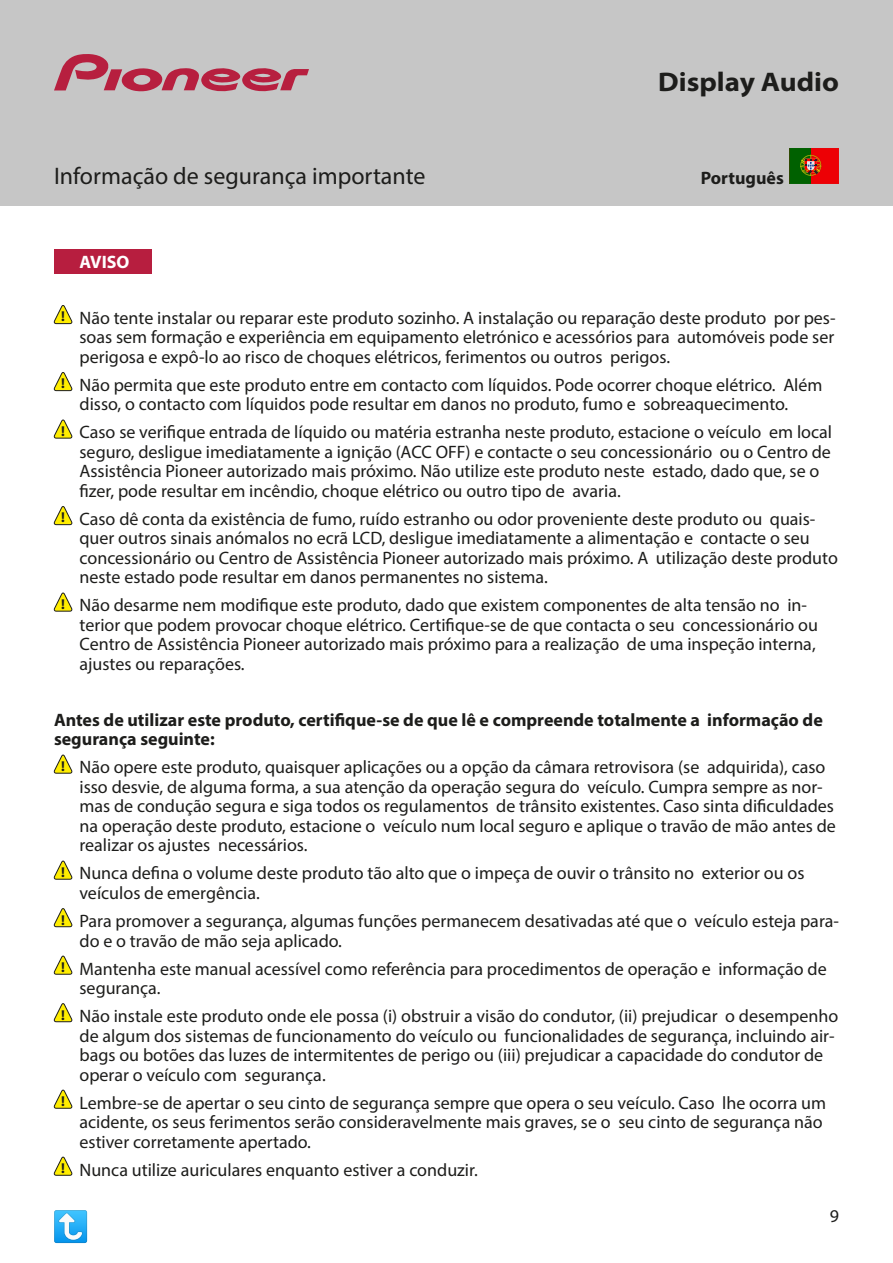
<style>
.page{position:relative;width:893px;height:1263px;background:#fff}
.page>*{position:absolute;margin:0;border:0;box-sizing:border-box;transform-origin:0 0}
.t1{font:700 semi-expanded 27px "Myriad Pro";color:#1d1d1b}
.t2{font:24px "Myriad Pro";color:#1d1d1b}
.t3{font:18px/19.5px "Myriad Pro";color:#1d1d1b}
.t4{font:700 18px/19.5px "Myriad Pro";color:#1d1d1b}
.t5{font:700 18px "Myriad Pro";color:#fff}
.t6{font:700 14.25px "Myriad Pro";color:#1d1d1b}
</style>
<div class="page">
<div style="left:0;top:0;width:893px;height:205px;background:#c6c6c6"></div>
<div style="left:54px;top:249px;width:98px;height:24px;background:#b71e3f"></div>
<svg style="left:54px;top:54px;width:255px;height:37px"></svg>
<svg style="left:53px;top:305px;width:19px;height:19px"></svg>
<svg style="left:53px;top:372px;width:19px;height:19px"></svg>
<svg style="left:53px;top:420px;width:19px;height:19px"></svg>
<svg style="left:53px;top:506px;width:19px;height:19px"></svg>
<svg style="left:53px;top:593px;width:19px;height:19px"></svg>
<svg style="left:53px;top:755px;width:19px;height:19px"></svg>
<svg style="left:53px;top:861px;width:19px;height:19px"></svg>
<svg style="left:53px;top:908px;width:19px;height:19px"></svg>
<svg style="left:53px;top:956px;width:19px;height:19px"></svg>
<svg style="left:53px;top:1003px;width:19px;height:19px"></svg>
<svg style="left:53px;top:1090px;width:19px;height:19px"></svg>
<svg style="left:53px;top:1157px;width:19px;height:19px"></svg>
<svg style="left:789px;top:148px;width:50px;height:36px;background:#8e340c"></svg>
<svg style="left:54px;top:1210px;width:33px;height:33px"></svg>
<p class="t2" style="left:54px;top:161px;width:373px">Informação de segurança importante</p>
<p class="t5" style="left:80px;top:250px;width:51px">AVISO</p>
<p class="t1" style="left:658px;top:64px;width:182px">Display Audio</p>
<p class="t4" style="left:701px;top:167px;width:85px">Português</p>
<p class="t6" style="left:61px;top:307px;width:5px">!</p>
<p class="t3" style="left:80px;top:308px;width:758px;text-align:justify">Não tente instalar ou reparar este produto sozinho. A instalação ou reparação deste produto por pes&shy;soas sem formação e experiência em equipamento eletrónico e acessórios para automóveis pode ser perigosa e expô-lo ao risco de choques elétricos, ferimentos ou outros perigos.</p>
<p class="t6" style="left:61px;top:374px;width:5px">!</p>
<p class="t3" style="left:80px;top:375px;width:745px">Não permita que este produto entre em contacto com líquidos. Pode ocorrer choque elétrico. Além disso, o contacto com líquidos pode resultar em danos no produto, fumo e sobreaquecimento.</p>
<p class="t6" style="left:61px;top:422px;width:5px">!</p>
<p class="t3" style="left:80px;top:422px;width:754px">Caso se verifique entrada de líquido ou matéria estranha neste produto, estacione o veículo em local seguro, desligue imediatamente a ignição (ACC OFF) e contacte o seu concessionário ou o Centro de Assistência Pioneer autorizado mais próximo. Não utilize este produto neste estado, dado que, se o fizer, pode resultar em incêndio, choque elétrico ou outro tipo de avaria.</p>
<p class="t6" style="left:61px;top:508px;width:5px">!</p>
<p class="t3" style="left:80px;top:509px;width:760px">Caso dê conta da existência de fumo, ruído estranho ou odor proveniente deste produto ou quais&shy;quer outros sinais anómalos no ecrã LCD, desligue imediatamente a alimentação e contacte o seu concessionário ou Centro de Assistência Pioneer autorizado mais próximo. A utilização deste produto neste estado pode resultar em danos permanentes no sistema.</p>
<p class="t6" style="left:61px;top:595px;width:5px">!</p>
<p class="t3" style="left:80px;top:595px;width:740px">Não desarme nem modifique este produto, dado que existem componentes de alta tensão no in&shy;terior que podem provocar choque elétrico. Certifique-se de que contacta o seu concessionário ou Centro de Assistência Pioneer autorizado mais próximo para a realização de uma inspeção interna, ajustes ou reparações.</p>
<p class="t4" style="left:54px;top:709px;width:770px">Antes de utilizar este produto, certifique-se de que lê e compreende totalmente a informação de segurança seguinte:</p>
<p class="t6" style="left:61px;top:757px;width:5px">!</p>
<p class="t3" style="left:80px;top:757px;width:758px">Não opere este produto, quaisquer aplicações ou a opção da câmara retrovisora (se adquirida), caso isso desvie, de alguma forma, a sua atenção da operação segura do veículo. Cumpra sempre as nor&shy;mas de condução segura e siga todos os regulamentos de trânsito existentes. Caso sinta dificuldades na operação deste produto, estacione o veículo num local seguro e aplique o travão de mão antes de realizar os ajustes necessários.</p>
<p class="t6" style="left:61px;top:863px;width:5px">!</p>
<p class="t3" style="left:80px;top:863px;width:726px">Nunca defina o volume deste produto tão alto que o impeça de ouvir o trânsito no exterior ou os veículos de emergência.</p>
<p class="t6" style="left:61px;top:910px;width:5px">!</p>
<p class="t3" style="left:80px;top:911px;width:761px">Para promover a segurança, algumas funções permanecem desativadas até que o veículo esteja para&shy;do e o travão de mão seja aplicado.</p>
<p class="t6" style="left:61px;top:958px;width:5px">!</p>
<p class="t3" style="left:80px;top:958px;width:749px">Mantenha este manual acessível como referência para procedimentos de operação e informação de segurança.</p>
<p class="t6" style="left:61px;top:1005px;width:5px">!</p>
<p class="t3" style="left:80px;top:1006px;width:760px">Não instale este produto onde ele possa (i) obstruir a visão do condutor, (ii) prejudicar o desempenho de algum dos sistemas de funcionamento do veículo ou funcionalidades de segurança, incluindo air&shy;bags ou botões das luzes de intermitentes de perigo ou (iii) prejudicar a capacidade do condutor de operar o veículo com segurança.</p>
<p class="t6" style="left:61px;top:1092px;width:5px">!</p>
<p class="t3" style="left:80px;top:1092px;width:748px">Lembre-se de apertar o seu cinto de segurança sempre que opera o seu veículo. Caso lhe ocorra um acidente, os seus ferimentos serão consideravelmente mais graves, se o seu cinto de segurança não estiver corretamente apertado.</p>
<p class="t6" style="left:61px;top:1159px;width:5px">!</p>
<p class="t3" style="left:80px;top:1159px;width:400px">Nunca utilize auriculares enquanto estiver a conduzir.</p>
<p class="t3" style="left:830px;top:1206px;width:11px">9</p>
</div>
